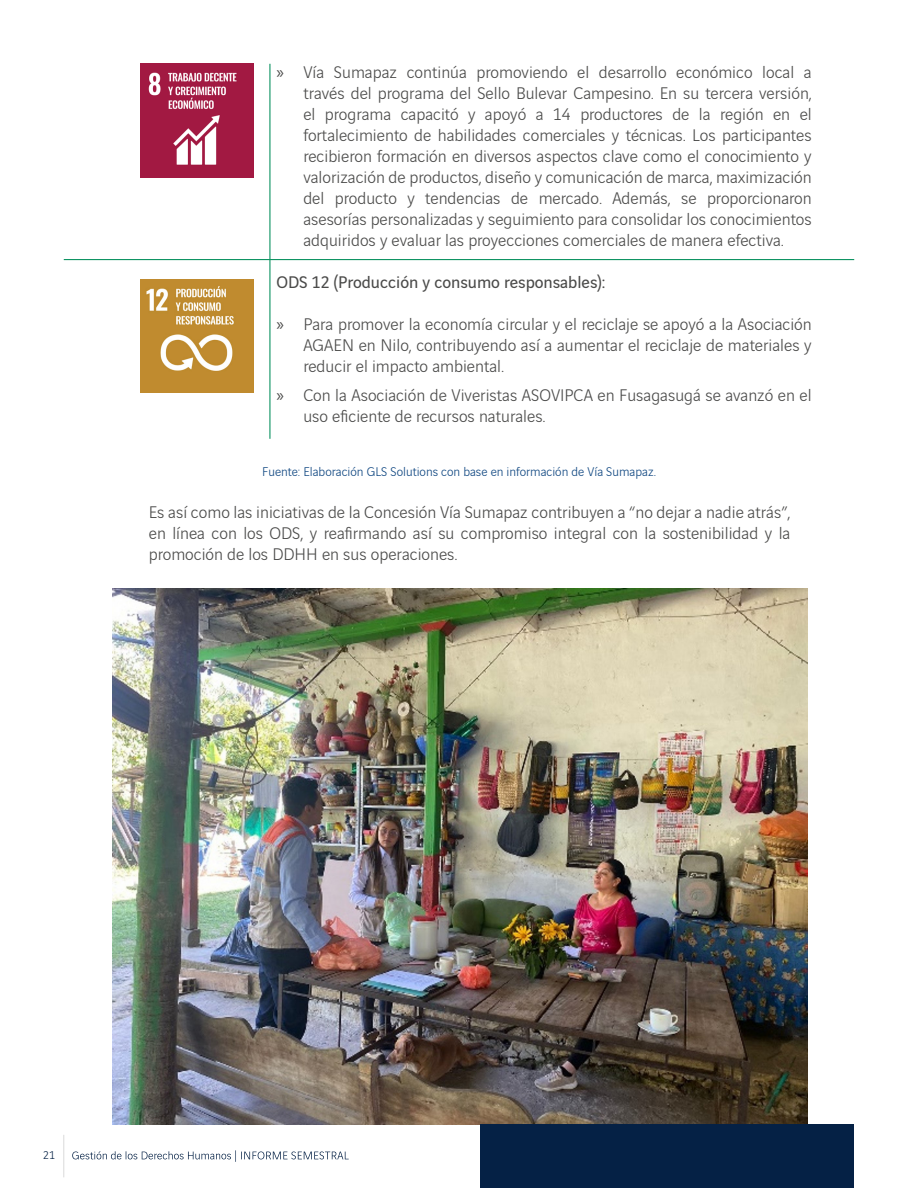
<style>
.page{position:relative;width:918px;height:1188px;background:#fff}
.page>*{position:absolute;margin:0;border:0;box-sizing:border-box;transform-origin:0 0}
.gens12{font:300 18px/21px "Vinci Sans";color:#4a4a49;text-align:justify}
.gens12-2{font:18px "Vinci Sans";color:#4a4a49}
.graficas_pie_de_foto{font:300 13.5px "Vinci Sans";color:#0d4580}
.t1{font:300 12px "Vinci Sans";color:#052145}
.s1{font-family:"Myriad Pro";font-weight:400}
</style>
<div class="page">
<hr style="left:63px;top:1135px;width:1px;height:42px;background:#dadada">
<svg style="left:72px;top:1150px;width:277px;height:12px"></svg>
<img style="left:140px;top:279px;width:114px;height:114px">
<img style="left:113px;top:589px;width:694px;height:535px">
<hr style="left:269px;top:64px;width:1px;height:375px;background:#0f9463">
<hr style="left:64px;top:259px;width:790px;height:1px;background:#0f9463">
<img style="left:140px;top:64px;width:114px;height:113px">
<div style="left:480px;top:1124px;width:374px;height:64px;background:#052145"></div>
<p class="gens12" style="left:303px;top:60px;width:510px;text-indent:-27px"><span class="s1">»</span> Vía Sumapaz continúa promoviendo el desarrollo económico local a través del programa del Sello Bulevar Campesino. En su tercera versión, el programa capacitó y apoyó a 14 productores de la región en el fortalecimiento de habilidades comerciales y técnicas. Los participantes recibieron formación en diversos aspectos clave como el conocimiento y valorización de productos, diseño y comunicación de marca, maximización del producto y tendencias de mercado. Además, se proporcionaron asesorías personalizadas y seguimiento para consolidar los conocimientos adquiridos y evaluar las proyecciones comerciales de manera efectiva.</p>
<p class="gens12-2" style="left:276px;top:268px;width:330px">ODS 12 (Producción y consumo responsables):</p>
<p class="gens12" style="left:303px;top:312px;width:510px;text-indent:-27px"><span class="s1">»</span> Para promover la economía circular y el reciclaje se apoyó a la Asociación AGAEN en Nilo, contribuyendo así a aumentar el reciclaje de materiales y reducir el impacto ambiental.</p>
<p class="gens12" style="left:303px;top:383px;width:510px;text-indent:-27px"><span class="s1">»</span> Con la Asociación de Viveristas ASOVIPCA en Fusagasugá se avanzó en el uso eficiente de recursos naturales.</p>
<p class="graficas_pie_de_foto" style="left:262px;top:461px;width:395px">Fuente: Elaboración GLS Solutions con base en información de Vía Sumapaz.</p>
<p class="gens12" style="left:149px;top:500px;width:643px">Es así como las iniciativas de la Concesión Vía Sumapaz contribuyen a “no dejar a nadie atrás”, en línea con los ODS, y reafirmando así su compromiso integral con la sostenibilidad y la promoción de los DDHH en sus operaciones.</p>
<p class="t1" style="left:43px;top:1147px;width:14px">21</p>
</div>
